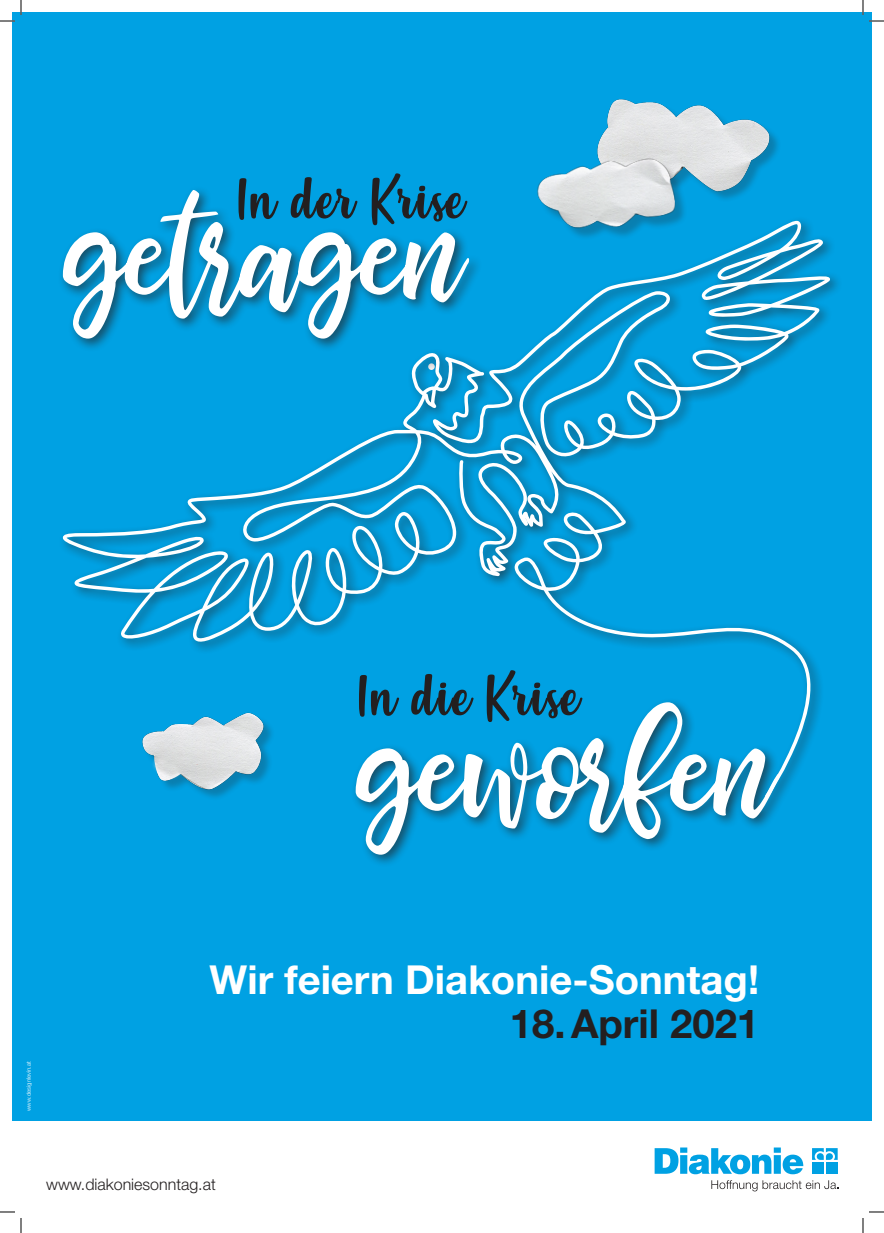
<style>
.page{position:relative;width:884px;height:1233px;background:#fff}
.page>*{position:absolute;margin:0;border:0;box-sizing:border-box;transform-origin:0 0}
.t1{font:54.9px "Misses";letter-spacing:.02em;color:#231f20}
.t2{font:700 40px "Helvetica Neue LT Std";color:#fff}
.t3{font:700 40px "Helvetica Neue LT Std";color:#231f20}
.t4{font:300 16px "Helvetica Neue LT Std";color:#231f20}
.t5{font:300 6px "Helvetica Neue LT Std";color:#fff}
</style>
<div class="page">
<div style="left:12px;top:12px;width:859px;height:1108px;background:#00a1e3"></div>
<div style="left:599px;top:101px;width:183px;height:102px;background:#231f20;opacity:.26"></div>
<img style="left:599px;top:99px;width:183px;height:94px">
<svg style="left:812px;top:1148px;width:26px;height:11px"></svg>
<div style="left:812px;top:1162px;width:12px;height:11px;background:#00a1e3"></div>
<div style="left:826px;top:1162px;width:12px;height:11px;background:#00a1e3"></div>
<svg style="left:655px;top:1147px;width:148px;height:27px"></svg>
<svg style="left:711px;top:1180px;width:127px;height:11px"></svg>
<img style="left:537px;top:128px;width:170px;height:88px">
<svg style="left:63px;top:220px;width:775px;height:577px"></svg>
<svg style="left:356px;top:702px;width:423px;height:152px"></svg>
<div style="left:58px;top:185px;width:424px;height:167px;background:#231f20;opacity:.66"></div>
<svg style="left:63px;top:190px;width:406px;height:148px"></svg>
<svg style="left:0;top:1211px;width:15px;height:1px"></svg>
<svg style="left:869px;top:1211px;width:15px;height:1px"></svg>
<svg style="left:0;top:0;width:22px;height:22px"></svg>
<svg style="left:20px;top:1218px;width:2px;height:15px"></svg>
<svg style="left:862px;top:0;width:22px;height:22px"></svg>
<svg style="left:862px;top:1218px;width:2px;height:15px"></svg>
<h1 class="t1" style="left:235px;top:163px;width:232px">In der Krise</h1>
<h1 class="t1" style="left:355px;top:659px;width:226px">In die Krise</h1>
<p class="t5" style="left:25px;top:1111px;width:51px;rotate:-90deg">www.designlevin.at</p>
<p class="t2" style="left:210px;top:954px;width:551px">Wir feiern Diakonie-Sonntag!</p>
<p class="t3" style="left:510px;top:998px;width:251px">18. April 2021</p>
<p class="t4" style="left:46px;top:1174px;width:171px">www.diakoniesonntag.at</p>
</div>
